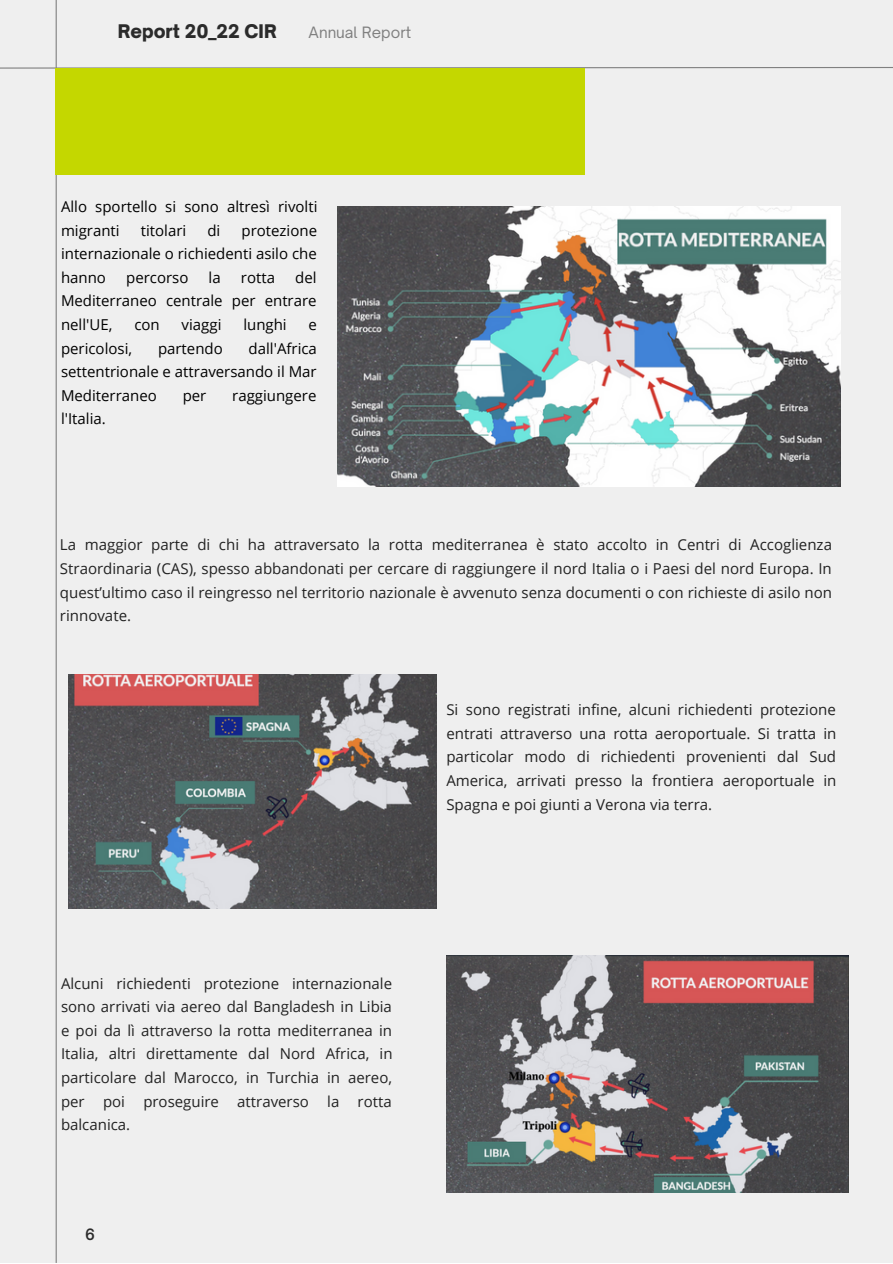
<style>
.page{position:relative;width:893px;height:1264px;background:#fff}
.page>*{position:absolute;margin:0;border:0;box-sizing:border-box;transform-origin:0 0}
.t1{font:900 18px "Open Sauce One";color:#2b2b2b}
.t2{font:15px/23.5px "Open Sans";color:#222;text-align:justify}
.t3{font:15px/23.5px "Open Sans";color:#000;text-align:justify}
.t4{font:15px "Open Sauce One";color:#808080}
.t5{font:600 15px "Open Sauce One";color:#2b2b2b}
</style>
<div class="page">
<div style="left:0;top:0;width:892px;height:1262px;background:#efefef"></div>
<hr style="left:56px;top:0;width:1px;height:1262px;background:#808080">
<svg style="left:0;top:66px;width:892px;height:3px"></svg>
<div style="left:56px;top:68px;width:528px;height:106px;background:#c4d700"></div>
<img style="left:338px;top:206px;width:502px;height:280px">
<img style="left:68px;top:674px;width:368px;height:234px">
<img style="left:446px;top:955px;width:402px;height:237px">
<p class="t1" style="left:118px;top:20px;width:160px">Report 20_22 CIR</p>
<p class="t4" style="left:308px;top:23px;width:104px">Annual Report</p>
<p class="t3" style="left:61px;top:194px;width:258px">Allo sportello si sono altresì rivolti migranti</p>
<p class="t3" style="left:141px;top:218px;width:47px">titolari</p>
<p class="t3" style="left:207px;top:218px;width:14px">di</p>
<p class="t3" style="left:61px;top:218px;width:257px;text-indent:180px">protezione internazionale o richiedenti asilo che hanno</p>
<p class="t3" style="left:61px;top:265px;width:257px;text-indent:234px">del Mediterraneo centrale per entrare nell'UE,</p>
<p class="t3" style="left:126px;top:265px;width:64px">percorso</p>
<p class="t3" style="left:209px;top:265px;width:14px">la</p>
<p class="t3" style="left:241px;top:265px;width:36px">rotta</p>
<p class="t3" style="left:134px;top:312px;width:27px">con</p>
<p class="t3" style="left:182px;top:312px;width:41px">viaggi</p>
<p class="t3" style="left:243px;top:312px;width:45px">lunghi</p>
<p class="t3" style="left:308px;top:312px;width:10px">e</p>
<p class="t3" style="left:61px;top:336px;width:257px;text-indent:187px">dall'Africa settentrionale e attraversando il Mar Mediterraneo</p>
<p class="t3" style="left:61px;top:336px;width:73px">pericolosi,</p>
<p class="t3" style="left:158px;top:336px;width:66px">partendo</p>
<p class="t3" style="left:183px;top:383px;width:25px">per</p>
<p class="t3" style="left:232px;top:383px;width:86px">raggiungere</p>
<p class="t3" style="left:61px;top:407px;width:46px">l'Italia.</p>
<p class="t2" style="left:60px;top:532px;width:773px">La maggior parte di chi ha attraversato la rotta mediterranea è stato accolto in Centri di Accoglienza Straordinaria (CAS), spesso abbandonati per cercare di raggiungere il nord Italia o i Paesi del nord Europa. In quest’ultimo caso il reingresso nel territorio nazionale è avvenuto senza documenti o con richieste di asilo non rinnovate.</p>
<p class="t2" style="left:446px;top:697px;width:391px">Si sono registrati infine, alcuni richiedenti protezione entrati attraverso una rotta aeroportuale. Si tratta in particolar modo di richiedenti provenienti dal Sud America, arrivati presso la frontiera aeroportuale in Spagna e poi giunti a Verona via terra.</p>
<p class="t2" style="left:61px;top:971px;width:333px">Alcuni richiedenti protezione internazionale sono arrivati via aereo dal Bangladesh in Libia e poi da lì attraverso la rotta mediterranea in Italia, altri direttamente dal Nord Africa, in particolare dal Marocco, in Turchia in aereo, per poi proseguire attraverso la rotta balcanica.</p>
<p class="t5" style="left:85px;top:1224px;width:11px">6</p>
</div>
